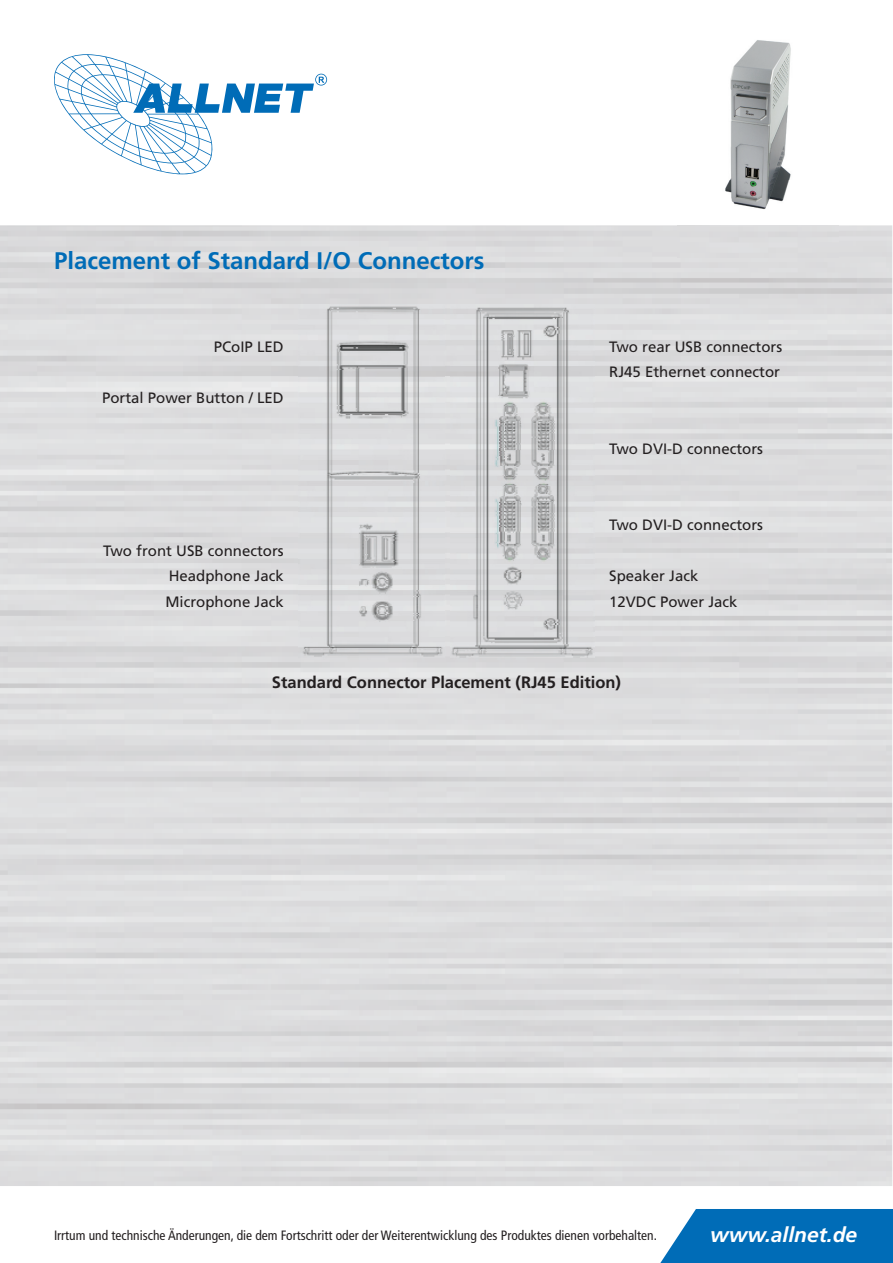
<style>
.page{position:relative;width:893px;height:1263px;background:#fff}
.page>*{position:absolute;margin:0;border:0;box-sizing:border-box;transform-origin:0 0}
.t1{font:700 24px "Frutiger LT Std";color:#006cb7}
.t2{font:italic 700 21px "Frutiger LT Std";color:#fff}
.t3{font:700 16.5px "Frutiger LT Std";color:#231f20}
.t4{font:15px/25.5px "Frutiger LT Std";color:#231f20}
.t5{font:condensed 13.5px "Frutiger LT Std";color:#231f20}
</style>
<div class="page">
<svg style="left:54px;top:54px;width:273px;height:120px"></svg>
<svg style="left:660px;top:1209px;width:233px;height:54px;background:#1377bc"></svg>
<img style="left:677px;top:40px;width:162px;height:217px">
<img style="left:299px;top:305px;width:145px;height:355px">
<img style="left:450px;top:305px;width:144px;height:355px">
<h1 class="t1" style="left:54px;top:246px;width:432px">Placement of Standard I/O Connectors</h1>
<p class="t4" style="left:214px;top:334px;width:72px">PCoIP LED</p>
<p class="t4" style="left:102px;top:385px;width:183px">Portal Power Button / LED</p>
<p class="t4" style="left:165px;top:538px;width:120px;text-align:justify;text-indent:-62px">Two front USB connectors Headphone Jack Microphone Jack</p>
<p class="t4" style="left:609px;top:334px;width:175px">Two rear USB connectors<br>RJ45 Ethernet connector</p>
<p class="t4" style="left:609px;top:436px;width:155px">Two DVI-D connectors</p>
<p class="t4" style="left:609px;top:512px;width:155px">Two DVI-D connectors</p>
<p class="t4" style="left:609px;top:563px;width:130px">Speaker Jack<br>12VDC Power Jack</p>
<p class="t3" style="left:272px;top:672px;width:351px">Standard Connector Placement (RJ45 Edition)</p>
<p class="t5" style="left:54px;top:1227px;width:604px">Irrtum und technische Änderungen, die dem Fortschritt oder der Weiterentwicklung des Produktes dienen vorbehalten.</p>
<h2 class="t2" style="left:710px;top:1222px;width:149px">www.allnet.de</h2>
</div>
